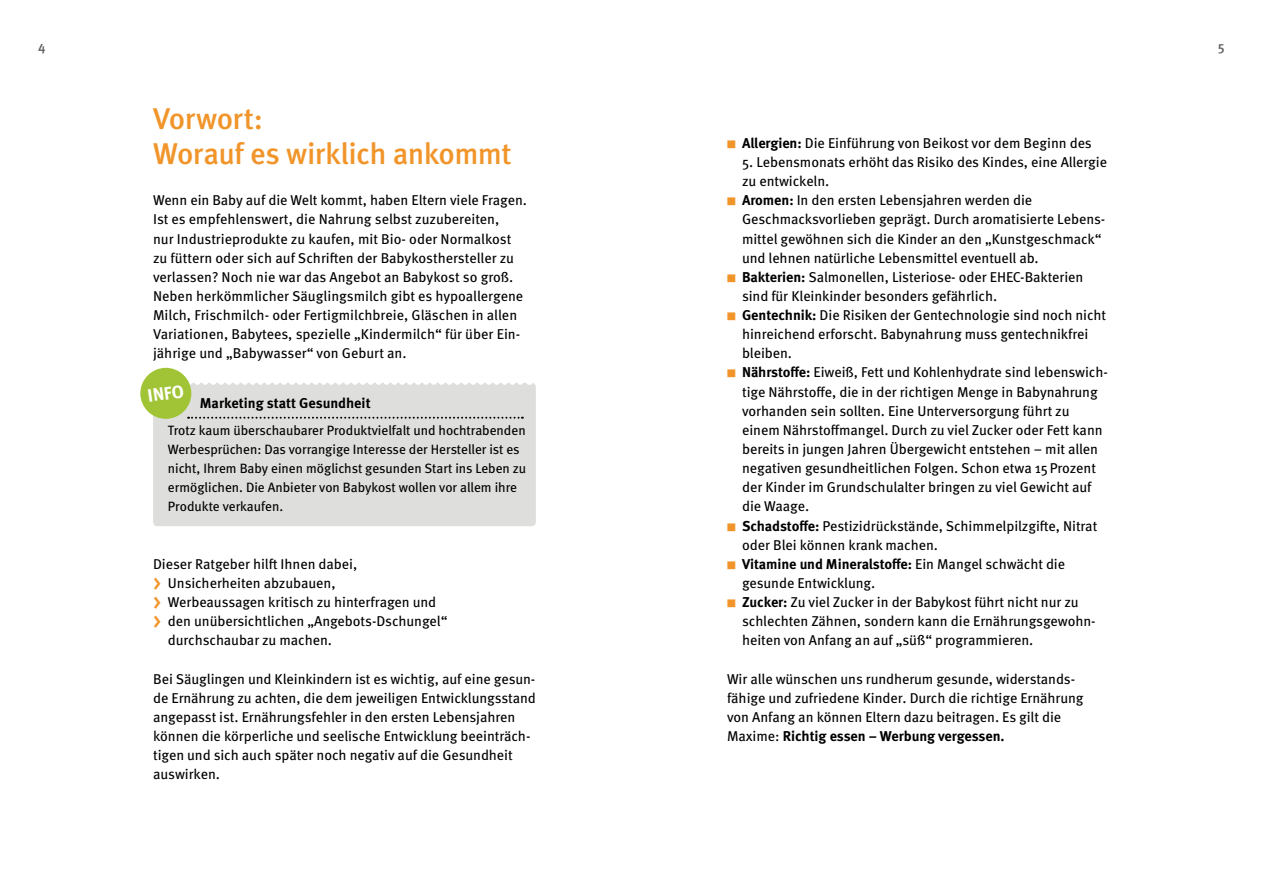
<style>
.page{position:relative;width:1263px;height:893px;background:#fff}
.page>*{position:absolute;margin:0;border:0;box-sizing:border-box;transform-origin:0 0}
.t1{font:500 30px/34.5px "Meta OT";letter-spacing:-.02em;color:#f1952a}
.t2{font:700 18px "Meta OT";color:#fff}
.t3{font:14.25px/19.2px "Meta OT";letter-spacing:-.005em;color:#000}
.t4{font:700 14.25px "Meta OT";letter-spacing:-.005em;color:#000}
.t5{font:13.5px/19.2px "Meta Book LF";color:#000}
.t6{font:500 13.5px "Meta OT";color:#605d5a}
.s1{font-weight:500;font-size:21px;color:#f1952a}
.s2{font-family:"Meta Bold Expert";font-size:10.5px;color:#f1952a}
.s3{font-weight:700}
.s4{font-family:"Meta Bold Expert";font-weight:400;font-size:10.5px;color:#f1952a}
.s5{font-weight:400}
</style>
<div class="page">
<div style="left:153px;top:383px;width:383px;height:143px;background:#dededd;border-radius:4px"></div>
<svg style="left:187px;top:379px;width:343px;height:6px"></svg>
<svg style="left:188px;top:417px;width:335px;height:2px"></svg>
<div style="left:140px;top:368px;width:51px;height:51px;background:#a1c436;border-radius:50%"></div>
<p class="t6" style="left:38px;top:38px;width:9px">4</p>
<p class="t6" style="left:1218px;top:38px;width:9px">5</p>
<h1 class="t1" style="left:153px;top:102px;width:360px">Vorwort:<br>Worauf es wirklich ankommt</h1>
<p class="t3" style="left:153px;top:191px;width:375px">Wenn ein Baby auf die Welt kommt, haben Eltern viele Fragen.<br>Ist es empfehlenswert, die Nahrung selbst zuzubereiten,<br>nur Industrieprodukte zu kaufen, mit Bio- oder Normalkost zu füttern oder sich auf Schriften der Babykosthersteller zu verlassen? Noch nie war das Angebot an Babykost so groß.<br>Neben herkömmlicher Säuglingsmilch gibt es hypoallergene Milch, Frischmilch- oder Fertigmilchbreie, Gläschen in allen Variationen, Babytees, spezielle „Kindermilch“ für über Ein&shy;jährige und „Babywasser“ von Geburt an.</p>
<p class="t2" style="left:146px;top:385px;width:38px;rotate:-8deg">INFO</p>
<p class="t4" style="left:200px;top:394px;width:172px">Marketing statt Gesundheit</p>
<p class="t5" style="left:168px;top:420px;width:360px">Trotz kaum überschaubarer Produktvielfalt und hochtrabenden Werbesprüchen: Das vorrangige Interesse der Hersteller ist es nicht, Ihrem Baby einen möglichst gesunden Start ins Leben zu ermöglichen. Die Anbieter von Babykost wollen vor allem ihre Produkte verkaufen.</p>
<p class="t3" style="left:153px;top:554px;width:206px">Dieser Ratgeber hilft Ihnen dabei,</p>
<p class="t3" style="left:153px;top:574px;width:184px"><span class="s1">&gt;</span> Unsicherheiten abzubauen,</p>
<p class="t3" style="left:153px;top:593px;width:285px"><span class="s1">&gt;</span> Werbeaussagen kritisch zu hinterfragen und</p>
<p class="t3" style="left:153px;top:612px;width:296px"><span class="s1">&gt;</span> den unübersichtlichen „Angebots-Dschungel“</p>
<p class="t3" style="left:168px;top:631px;width:166px">durchschaubar zu machen.</p>
<p class="t3" style="left:153px;top:669px;width:384px">Bei Säuglingen und Kleinkindern ist es wichtig, auf eine gesun&shy;de Ernährung zu achten, die dem jeweiligen Entwicklungsstand angepasst ist. Ernährungsfehler in den ersten Lebensjahren können die körperliche und seelische Entwicklung beeinträch&shy;tigen und sich auch später noch negativ auf die Gesundheit auswirken.</p>
<p class="t3" style="left:727px;top:133px;width:366px"><span class="s2">Z</span> <span class="s3">Allergien:</span> Die Einführung von Beikost vor dem Beginn des</p>
<p class="t3" style="left:742px;top:153px;width:367px">5. Lebensmonats erhöht das Risiko des Kindes, eine Allergie</p>
<p class="t3" style="left:742px;top:172px;width:89px">zu entwickeln.</p>
<p class="t3" style="left:727px;top:191px;width:307px"><span class="s2">Z</span> <span class="s3">Aromen:</span> In den ersten Lebensjahren werden die</p>
<p class="t3" style="left:742px;top:210px;width:365px">Geschmacksvorlieben geprägt. Durch aromatisierte Lebens-</p>
<p class="t3" style="left:742px;top:229px;width:361px">mittel gewöhnen sich die Kinder an den „Kunstgeschmack“</p>
<p class="t3" style="left:742px;top:248px;width:298px">und lehnen natürliche Lebensmittel eventuell ab.</p>
<p class="t3" style="left:727px;top:267px;width:358px"><span class="s2">Z</span> <span class="s3">Bakterien:</span> Salmonellen, Listeriose- oder EHEC-Bakterien</p>
<p class="t3" style="left:742px;top:287px;width:257px">sind für Kleinkinder besonders gefährlich.</p>
<p class="t3" style="left:727px;top:306px;width:381px"><span class="s2">Z</span> <span class="s3">Gentechnik:</span> Die Risiken der Gentechnologie sind noch nicht</p>
<p class="t3" style="left:742px;top:325px;width:348px">hinreichend erforscht. Babynahrung muss gentechnikfrei</p>
<p class="t3" style="left:742px;top:344px;width:52px">bleiben.</p>
<p class="t3" style="left:727px;top:363px;width:382px"><span class="s2">Z</span> <span class="s3">Nährstoffe:</span> Eiweiß, Fett und Kohlenhydrate sind lebenswich-</p>
<p class="t3" style="left:742px;top:382px;width:357px">tige Nährstoffe, die in der richtigen Menge in Babynahrung</p>
<p class="t3" style="left:742px;top:401px;width:329px">vorhanden sein sollten. Eine Unterversorgung führt zu</p>
<p class="t3" style="left:742px;top:420px;width:362px">einem Nährstoffmangel. Durch zu viel Zucker oder Fett kann</p>
<p class="t3" style="left:742px;top:440px;width:358px">bereits in jungen Jahren Übergewicht entstehen – mit allen</p>
<p class="t3" style="left:742px;top:459px;width:355px">negativen gesundheitlichen Folgen. Schon etwa 15Prozent</p>
<p class="t3" style="left:742px;top:478px;width:351px">der Kinder im Grundschulalter bringen zu viel Gewicht auf</p>
<p class="t3" style="left:742px;top:497px;width:69px">die Waage.</p>
<p class="t3" style="left:727px;top:516px;width:372px"><span class="s2">Z</span> <span class="s3">Schadstoffe:</span> Pestizidrückstände, Schimmelpilzgifte, Nitrat</p>
<p class="t3" style="left:742px;top:535px;width:197px">oder Blei können krank machen.</p>
<p class="t4" style="left:727px;top:555px;width:339px"><span class="s4">Z</span> Vitamine und Mineralstoffe: <span class="s5">Ein Mangel schwächt die</span></p>
<p class="t3" style="left:742px;top:574px;width:135px">gesunde Entwicklung.</p>
<p class="t3" style="left:727px;top:593px;width:353px"><span class="s2">Z</span> <span class="s3">Zucker:</span> Zu viel Zucker in der Babykost führt nicht nur zu</p>
<p class="t3" style="left:742px;top:612px;width:355px">schlechten Zähnen, sondern kann die Ernährungsgewohn-</p>
<p class="t3" style="left:742px;top:631px;width:293px">heiten von Anfang an auf „süß“ programmieren.</p>
<p class="t3" style="left:727px;top:669px;width:358px">Wir alle wünschen uns rundherum gesunde, widerstands&shy;fähige und zufriedene Kinder. Durch die richtige Ernährung von Anfang an können Eltern dazu beitragen. Es gilt die Maxime: <span class="s3">Richtig essen – Werbung vergessen.</span></p>
</div>
